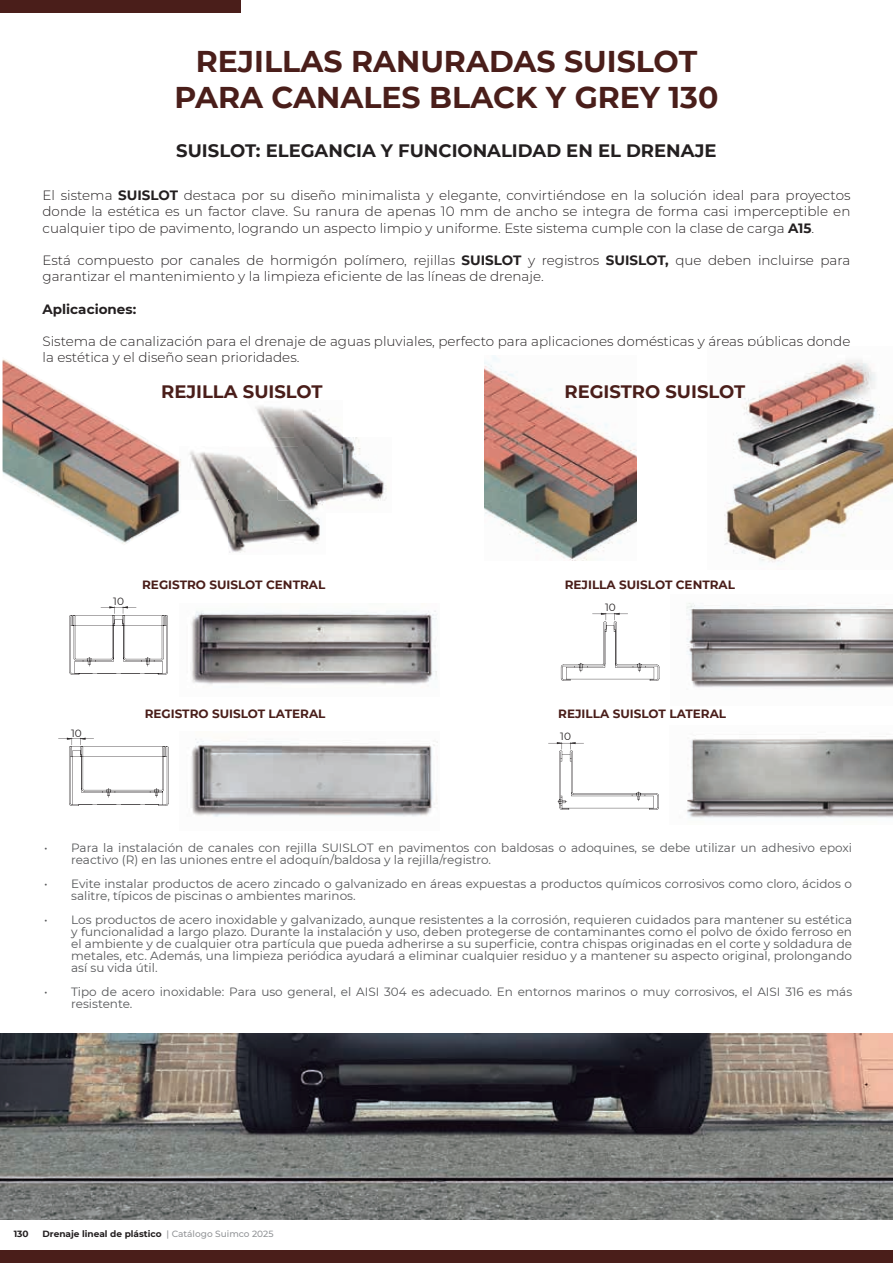
<style>
.page{position:relative;width:893px;height:1263px;background:#fff}
.page>*{position:absolute;margin:0;border:0;box-sizing:border-box;transform-origin:0 0}
.t1{font:700 30px/36px "Montserrat";color:#4a1e1a;text-align:center}
.t2{font:700 18px "Montserrat";color:#231f20}
.t3{font:700 18px "Montserrat";color:#4a1e1a}
.t4{font:300 13.5px/16.2px "Montserrat";color:#231f20}
.t5{font:700 13.5px "Montserrat";color:#231f20}
.t6{font:12px/12px "Montserrat";color:#57585a}
.t7{font:700 12px "Montserrat";color:#4a1e1a}
.t8{font:10.5px "Montserrat";color:#231f20}
.t9{font:700 9px "Montserrat";color:#231f20}
.s1{font-weight:700}
.s2{font-weight:500;color:#939598}
</style>
<div class="page">
<div style="left:0;top:1250px;width:893px;height:13px;background:#4a1e1a"></div>
<div style="left:0;top:0;width:240px;height:13px;background:#4a1e1a"></div>
<img style="left:189px;top:451px;width:88px;height:50px">
<img style="left:277px;top:488px;width:15px;height:13px">
<img style="left:210px;top:501px;width:110px;height:52px">
<img style="left:255px;top:406px;width:102px;height:32px">
<img style="left:270px;top:438px;width:25px;height:9px">
<img style="left:295px;top:438px;width:83px;height:37px">
<img style="left:326px;top:475px;width:61px;height:26px">
<img style="left:272px;top:447px;width:54px;height:33px">
<img style="left:290px;top:479px;width:9px;height:17px">
<img style="left:299px;top:479px;width:27px;height:33px">
<img style="left:724px;top:360px;width:169px;height:203px">
<img style="left:484px;top:356px;width:153px;height:204px">
<img style="left:3px;top:359px;width:178px;height:186px">
<img style="left:191px;top:610px;width:246px;height:75px">
<img style="left:191px;top:739px;width:247px;height:78px">
<img style="left:686px;top:603px;width:207px;height:85px">
<img style="left:687px;top:739px;width:206px;height:79px">
<svg style="left:69px;top:606px;width:99px;height:69px"></svg>
<svg style="left:58px;top:738px;width:110px;height:68px"></svg>
<svg style="left:561px;top:613px;width:98px;height:68px"></svg>
<svg style="left:548px;top:742px;width:111px;height:68px"></svg>
<img style="left:0;top:1033px;width:893px;height:186px">
<h1 class="t1" style="left:174px;top:41px;width:545px">REJILLAS RANURADAS SUISLOT<br>PARA CANALES BLACK Y GREY 130</h1>
<h2 class="t2" style="left:176px;top:138px;width:542px">SUISLOT: ELEGANCIA Y FUNCIONALIDAD EN EL DRENAJE</h2>
<p class="t4" style="left:43px;top:187px;width:809px;text-align:justify">El sistema <span class="s1">SUISLOT</span> destaca por su diseño minimalista y elegante, convirtiéndose en la solución ideal para proyectos donde la estética es un factor clave. Su ranura de apenas 10 mm de ancho se integra de forma casi imperceptible en cualquier tipo de pavimento, logrando un aspecto limpio y uniforme. Este sistema cumple con la clase de carga <span class="s1">A15</span>.</p>
<p class="t4" style="left:43px;top:252px;width:809px">Está compuesto por canales de hormigón polímero, rejillas <span class="s1">SUISLOT</span> y registros <span class="s1">SUISLOT,</span> que deben incluirse para garantizar el mantenimiento y la limpieza eficiente de las líneas de drenaje.</p>
<p class="t5" style="left:43px;top:299px;width:95px">Aplicaciones:</p>
<p class="t4" style="left:43px;top:333px;width:809px">Sistema de canalización para el drenaje de aguas pluviales, perfecto para aplicaciones domésticas y áreas públicas donde la estética y el diseño sean prioridades.</p>
<h2 class="t3" style="left:161px;top:378px;width:163px">REJILLA SUISLOT</h2>
<h2 class="t3" style="left:564px;top:378px;width:182px">REGISTRO SUISLOT</h2>
<p class="t8" style="left:113px;top:594px;width:12px">10</p>
<p class="t7" style="left:142px;top:576px;width:185px">REGISTRO SUISLOT CENTRAL</p>
<p class="t8" style="left:71px;top:726px;width:12px">10</p>
<p class="t7" style="left:145px;top:705px;width:182px">REGISTRO SUISLOT LATERAL</p>
<p class="t7" style="left:565px;top:576px;width:172px">REJILLA SUISLOT CENTRAL</p>
<p class="t8" style="left:605px;top:600px;width:12px">10</p>
<p class="t7" style="left:558px;top:705px;width:169px">REJILLA SUISLOT LATERAL</p>
<p class="t8" style="left:560px;top:729px;width:12px">10</p>
<p class="t6" style="left:71px;top:842px;width:782px;text-indent:-27px">• Para la instalación de canales con rejilla SUISLOT en pavimentos con baldosas o adoquines, se debe utilizar un adhesivo epoxi reactivo (R) en las uniones entre el adoquín/baldosa y la rejilla/registro.</p>
<p class="t6" style="left:71px;top:878px;width:782px;text-indent:-27px">• Evite instalar productos de acero zincado o galvanizado en áreas expuestas a productos químicos corrosivos como cloro, ácidos o salitre, típicos de piscinas o ambientes marinos.</p>
<p class="t6" style="left:71px;top:914px;width:782px;text-align:justify;text-indent:-27px">• Los productos de acero inoxidable y galvanizado, aunque resistentes a la corrosión, requieren cuidados para mantener su estética y funcionalidad a largo plazo. Durante la instalación y uso, deben protegerse de contaminantes como el polvo de óxido ferroso en el ambiente y de cualquier otra partícula que pueda adherirse a su superficie, contra chispas originadas en el corte y soldadura de metales, etc. Además, una limpieza periódica ayudará a eliminar cualquier residuo y a mantener su aspecto original, prolongando así su vida útil.</p>
<p class="t6" style="left:71px;top:986px;width:782px;text-indent:-27px">• Tipo de acero inoxidable: Para uso general, el AISI 304 es adecuado. En entornos marinos o muy corrosivos, el AISI 316 es más resistente.</p>
<p class="t9" style="left:14px;top:1228px;width:16px">130</p>
<p class="t9" style="left:43px;top:1228px;width:233px">Drenaje lineal de plástico <span class="s2">| Catálogo Suimco 2025</span></p>
</div>
